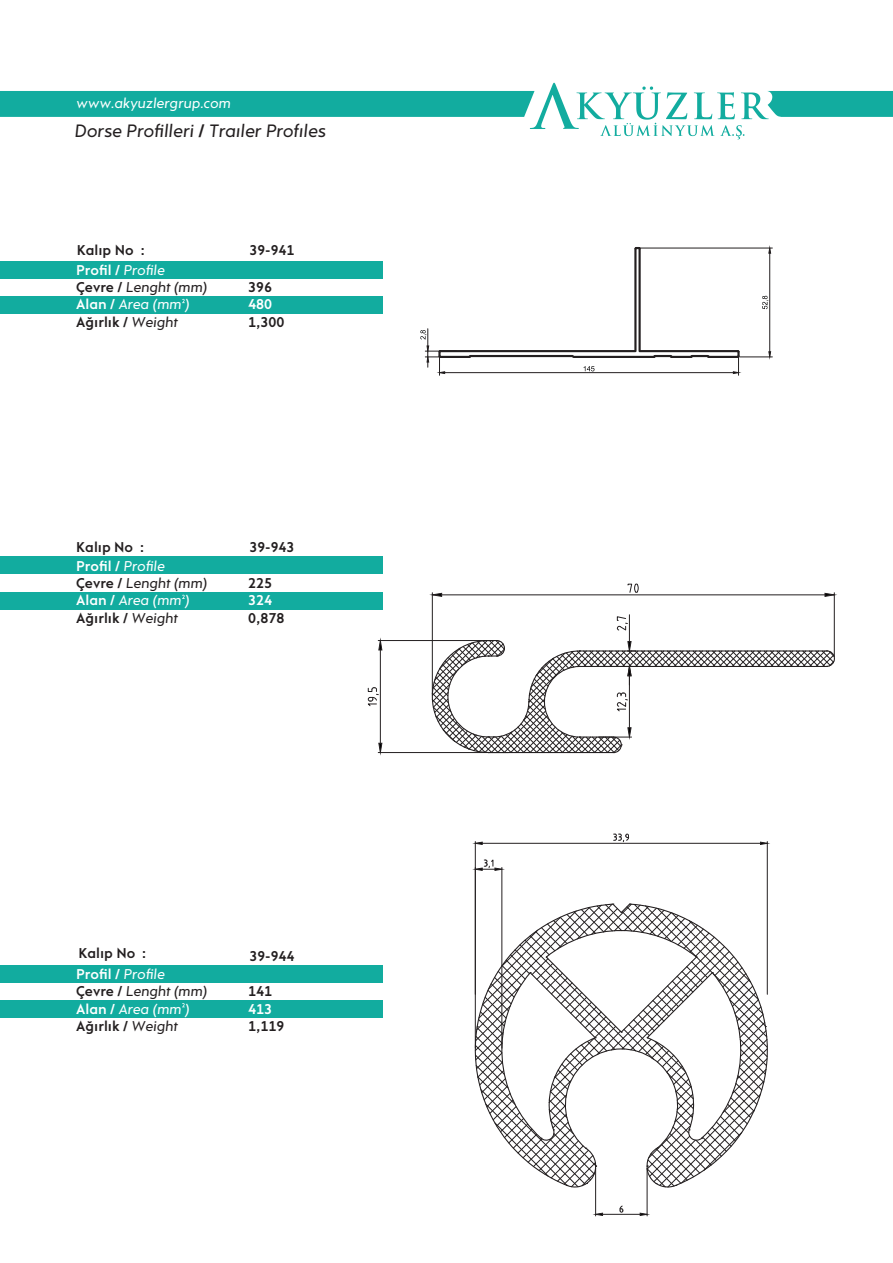
<style>
.page{position:relative;width:893px;height:1263px;background:#fff}
.page>*{position:absolute;margin:0;border:0;box-sizing:border-box;transform-origin:0 0}
.t1{font:italic 18.3px "Rams";color:#231f20}
.t2{font:italic 14.55px/17.4px "Rams";color:#231f20}
.t3{font:700 14.55px "Rams";color:#231f20}
.t4{font:italic 14.55px "Rams";color:#fff}
.t5{font:700 14.55px "Rams";color:#fff}
.s1{font-weight:700;font-style:normal}
.s2{font-weight:700;font-style:normal;color:#fff}
.s3{color:#fff}
</style>
<div class="page">
<div style="left:0;top:261px;width:383px;height:17px;background:#12ac9f"></div>
<div style="left:0;top:297px;width:383px;height:17px;background:#12ac9f"></div>
<div style="left:0;top:557px;width:383px;height:17px;background:#12ac9f"></div>
<div style="left:0;top:592px;width:383px;height:18px;background:#12ac9f"></div>
<div style="left:0;top:965px;width:383px;height:17px;background:#12ac9f"></div>
<div style="left:0;top:1001px;width:383px;height:17px;background:#12ac9f"></div>
<svg style="left:0;top:83px;width:893px;height:56px"></svg>
<svg style="left:437px;top:247px;width:304px;height:128px"></svg>
<hr style="left:639px;top:248px;width:133px;height:1px;background:#231f20">
<hr style="left:740px;top:356px;width:32px;height:1px;background:#231f20">
<hr style="left:769px;top:253px;width:1px;height:99px;background:#231f20">
<svg style="left:768px;top:247px;width:3px;height:7px"></svg>
<svg style="left:768px;top:351px;width:3px;height:7px"></svg>
<svg style="left:762px;top:296px;width:6px;height:13px"></svg>
<hr style="left:425px;top:356px;width:32px;height:1px;background:#231f20">
<hr style="left:425px;top:351px;width:32px;height:1px;background:#231f20">
<svg style="left:420px;top:329px;width:9px;height:38px"></svg>
<hr style="left:432px;top:593px;width:1px;height:101px;background:#231f20">
<hr style="left:834px;top:593px;width:1px;height:63px;background:#231f20">
<hr style="left:442px;top:594px;width:383px;height:1px;background:#231f20">
<svg style="left:432px;top:593px;width:10px;height:4px"></svg>
<svg style="left:824px;top:593px;width:11px;height:4px"></svg>
<svg style="left:627px;top:583px;width:11px;height:10px"></svg>
<hr style="left:378px;top:640px;width:112px;height:1px;background:#231f20">
<hr style="left:378px;top:752px;width:131px;height:1px;background:#231f20">
<hr style="left:380px;top:650px;width:1px;height:93px;background:#231f20">
<svg style="left:378px;top:640px;width:5px;height:11px"></svg>
<svg style="left:378px;top:742px;width:5px;height:11px"></svg>
<svg style="left:367px;top:687px;width:11px;height:20px"></svg>
<svg style="left:431px;top:615px;width:404px;height:139px"></svg>
<svg style="left:474px;top:903px;width:294px;height:285px"></svg>
<hr style="left:501px;top:867px;width:1px;height:181px;background:#231f20">
<hr style="left:475px;top:867px;width:1px;height:181px;background:#231f20">
<svg style="left:476px;top:859px;width:27px;height:12px"></svg>
<hr style="left:475px;top:841px;width:1px;height:153px;background:#231f20">
<hr style="left:767px;top:841px;width:1px;height:153px;background:#231f20">
<hr style="left:482px;top:843px;width:278px;height:1px;background:#231f20">
<svg style="left:475px;top:841px;width:8px;height:4px"></svg>
<svg style="left:760px;top:841px;width:8px;height:4px"></svg>
<svg style="left:614px;top:833px;width:15px;height:9px"></svg>
<hr style="left:595px;top:1168px;width:1px;height:48px;background:#231f20">
<hr style="left:647px;top:1168px;width:1px;height:48px;background:#231f20">
<hr style="left:602px;top:1214px;width:38px;height:1px;background:#231f20">
<svg style="left:595px;top:1212px;width:8px;height:4px"></svg>
<svg style="left:639px;top:1212px;width:9px;height:4px"></svg>
<svg style="left:619px;top:1205px;width:4px;height:8px"></svg>
<p class="t4" style="left:76px;top:94px;width:156px">www.akyuzlergrup.com</p>
<p class="t1" style="left:75px;top:120px;width:253px">Dorse Profilleri <span class="s1">/</span> Traıler Profıles</p>
<p class="t3" style="left:77px;top:241px;width:69px">Kalıp No :</p>
<p class="t2" style="left:76px;top:261px;width:132px"><span class="s2">Profil /</span> <span class="s3">Profile<br></span><span class="s1">Çevre /</span> Lenght (mm)<br><span class="s2">Alan /</span> <span class="s3">Area (mm )<br></span><span class="s1">Ağırlık /</span> Weight</p>
<p class="t3" style="left:249px;top:241px;width:46px">39-941</p>
<p class="t3" style="left:248px;top:278px;width:25px">396</p>
<p class="t5" style="left:248px;top:296px;width:25px">480</p>
<p class="t3" style="left:248px;top:313px;width:38px">1,300</p>
<p class="t3" style="left:76px;top:538px;width:69px">Kalıp No :</p>
<p class="t2" style="left:76px;top:557px;width:132px"><span class="s2">Profil /</span> <span class="s3">Profile<br></span><span class="s1">Çevre /</span> Lenght (mm)<br><span class="s2">Alan /</span> <span class="s3">Area (mm )<br></span><span class="s1">Ağırlık /</span> Weight</p>
<p class="t3" style="left:249px;top:538px;width:46px">39-943</p>
<p class="t3" style="left:248px;top:574px;width:25px">225</p>
<p class="t5" style="left:248px;top:592px;width:25px">324</p>
<p class="t3" style="left:248px;top:609px;width:38px">0,878</p>
<p class="t3" style="left:78px;top:944px;width:69px">Kalıp No :</p>
<p class="t3" style="left:249px;top:947px;width:46px">39-944</p>
<p class="t2" style="left:76px;top:965px;width:132px"><span class="s2">Profil /</span> <span class="s3">Profile<br></span><span class="s1">Çevre /</span> Lenght (mm)<br><span class="s2">Alan /</span> <span class="s3">Area (mm )<br></span><span class="s1">Ağırlık /</span> Weight</p>
<p class="t3" style="left:248px;top:982px;width:25px">141</p>
<p class="t5" style="left:248px;top:1000px;width:25px">413</p>
<p class="t3" style="left:248px;top:1017px;width:38px">1,119</p>
</div>
